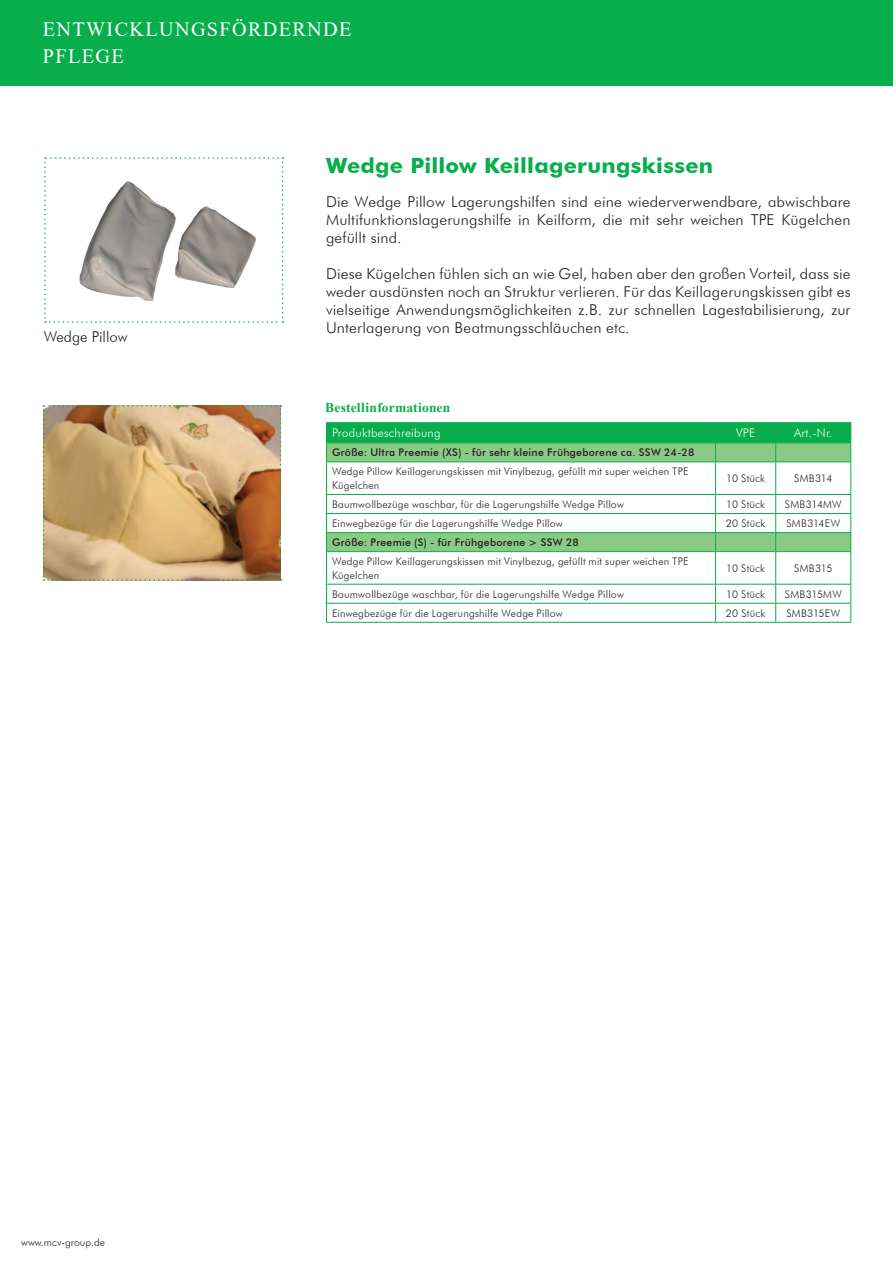
<style>
.page{position:relative;width:893px;height:1263px;background:#fff}
.page>*{position:absolute;margin:0;border:0;box-sizing:border-box;transform-origin:0 0}
.t1{font:700 21px "Futura BT";letter-spacing:.01em;color:#08ae4c;scale:1.04 1}
.t2{font:20.25px/27px "Times New Roman";letter-spacing:.065em;color:#fff}
.t3{font:300 15px/18px "Futura BT";letter-spacing:.01em;color:#231f20;text-align:justify;scale:1.04 1}
.t4{font:300 15px "Futura BT";letter-spacing:.01em;color:#231f20}
.t5{font:700 13.5px "Times New Roman";letter-spacing:.015em;color:#08ae4c}
.t6{font:300 12px "Futura BT";letter-spacing:.02em;color:#fff}
.t7{font:300 10.5px/13.5px "Futura BT";letter-spacing:.02em;color:#231f20}
.t8{font:500 10.5px "Futura BT";letter-spacing:.025em;color:#231f20}
.t9{font:300 10.5px "Futura BT";color:#231f20}
</style>
<div class="page">
<div style="left:0;top:0;width:893px;height:85px;background:#08ae4c"></div>
<svg style="left:327px;top:462px;width:523px;height:160px"></svg>
<hr style="left:326px;top:422px;width:390px;height:1px;background:#08ae4c">
<hr style="left:716px;top:422px;width:60px;height:1px;background:#08ae4c">
<hr style="left:776px;top:422px;width:75px;height:1px;background:#08ae4c">
<svg style="left:326px;top:423px;width:525px;height:38px;background:#44ba66"></svg>
<hr style="left:326px;top:461px;width:390px;height:1px;background:#08ae4c">
<hr style="left:326px;top:462px;width:1px;height:32px;background:#08ae4c">
<hr style="left:716px;top:461px;width:60px;height:1px;background:#08ae4c">
<hr style="left:715px;top:462px;width:1px;height:32px;background:#08ae4c">
<hr style="left:776px;top:461px;width:75px;height:1px;background:#08ae4c">
<hr style="left:775px;top:462px;width:1px;height:32px;background:#08ae4c">
<hr style="left:850px;top:462px;width:1px;height:32px;background:#08ae4c">
<hr style="left:326px;top:494px;width:390px;height:1px;background:#08ae4c">
<hr style="left:716px;top:494px;width:60px;height:1px;background:#08ae4c">
<hr style="left:776px;top:494px;width:75px;height:1px;background:#08ae4c">
<svg style="left:326px;top:495px;width:1px;height:56px"></svg>
<svg style="left:715px;top:495px;width:1px;height:56px"></svg>
<svg style="left:775px;top:495px;width:1px;height:56px"></svg>
<svg style="left:850px;top:495px;width:1px;height:56px"></svg>
<hr style="left:326px;top:552px;width:1px;height:32px;background:#08ae4c">
<hr style="left:715px;top:552px;width:1px;height:32px;background:#08ae4c">
<hr style="left:775px;top:552px;width:1px;height:32px;background:#08ae4c">
<hr style="left:850px;top:552px;width:1px;height:32px;background:#08ae4c">
<svg style="left:326px;top:585px;width:1px;height:37px"></svg>
<svg style="left:715px;top:585px;width:1px;height:37px"></svg>
<svg style="left:775px;top:585px;width:1px;height:37px"></svg>
<svg style="left:850px;top:585px;width:1px;height:37px"></svg>
<hr style="left:326px;top:513px;width:390px;height:1px;background:#08ae4c">
<hr style="left:716px;top:513px;width:60px;height:1px;background:#08ae4c">
<hr style="left:776px;top:513px;width:75px;height:1px;background:#08ae4c">
<hr style="left:326px;top:532px;width:390px;height:1px;background:#08ae4c">
<hr style="left:716px;top:532px;width:60px;height:1px;background:#08ae4c">
<hr style="left:776px;top:532px;width:75px;height:1px;background:#08ae4c">
<hr style="left:326px;top:551px;width:390px;height:1px;background:#08ae4c">
<hr style="left:716px;top:551px;width:60px;height:1px;background:#08ae4c">
<hr style="left:776px;top:551px;width:75px;height:1px;background:#08ae4c">
<hr style="left:326px;top:584px;width:390px;height:1px;background:#08ae4c">
<hr style="left:716px;top:584px;width:60px;height:1px;background:#08ae4c">
<hr style="left:776px;top:584px;width:75px;height:1px;background:#08ae4c">
<hr style="left:326px;top:603px;width:390px;height:1px;background:#08ae4c">
<hr style="left:716px;top:603px;width:60px;height:1px;background:#08ae4c">
<hr style="left:776px;top:603px;width:75px;height:1px;background:#08ae4c">
<hr style="left:326px;top:622px;width:390px;height:1px;background:#08ae4c">
<hr style="left:716px;top:622px;width:60px;height:1px;background:#08ae4c">
<hr style="left:776px;top:622px;width:75px;height:1px;background:#08ae4c">
<svg style="left:44px;top:157px;width:240px;height:166px"></svg>
<img style="left:43px;top:405px;width:238px;height:176px">
<h2 class="t2" style="left:43px;top:15px;width:310px">ENTWICKLUNGSFÖRDERNDE<br>PFLEGE</h2>
<h3 class="t4" style="left:44px;top:328px;width:85px">Wedge Pillow</h3>
<h1 class="t1" style="left:326px;top:152px;width:374px">Wedge Pillow Keillagerungskissen</h1>
<h3 class="t3" style="left:326px;top:193px;width:506px">Die Wedge Pillow Lagerungshilfen sind eine wiederverwendbare, abwischbare Multifunktionslagerungshilfe in Keilform, die mit sehr weichen TPE Kügelchen gefüllt sind.</h3>
<p class="t3" style="left:326px;top:265px;width:506px">Diese Kügelchen fühlen sich an wie Gel, haben aber den großen Vorteil, dass sie weder ausdünsten noch an Struktur verlieren. Für das Keillagerungskissen gibt es vielseitige Anwendungsmöglichkeiten z.B. zur schnellen Lagestabilisierung, zur Unterlagerung von Beatmungsschläuchen etc.</p>
<p class="t5" style="left:325px;top:397px;width:127px">Bestellinformationen</p>
<p class="t6" style="left:332px;top:426px;width:110px">Produktbeschreibung</p>
<p class="t6" style="left:736px;top:426px;width:21px">VPE</p>
<p class="t6" style="left:794px;top:426px;width:40px">Art.-Nr.</p>
<p class="t8" style="left:332px;top:446px;width:364px">Größe: Ultra Preemie (XS) - für sehr kleine Frühgeborene ca. SSW 24-28</p>
<p class="t7" style="left:332px;top:465px;width:358px">Wedge Pillow Keillagerungskissen mit Vinylbezug, gefüllt mit super weichen TPE<br>Kügelchen</p>
<p class="t7" style="left:726px;top:472px;width:40px">10 Stück</p>
<p class="t7" style="left:794px;top:472px;width:40px">SMB314</p>
<p class="t7" style="left:332px;top:497px;width:293px">Baumwollbezüge waschbar, für die Lagerungshilfe Wedge Pillow</p>
<p class="t7" style="left:726px;top:497px;width:40px">10 Stück</p>
<p class="t7" style="left:785px;top:497px;width:58px">SMB314MW</p>
<p class="t7" style="left:332px;top:516px;width:232px">Einwegbezüge für die Lagerungshilfe Wedge Pillow</p>
<p class="t7" style="left:726px;top:516px;width:41px">20 Stück</p>
<p class="t7" style="left:786px;top:516px;width:55px">SMB314EW</p>
<p class="t8" style="left:332px;top:536px;width:248px">Größe: Preemie (S) - für Frühgeborene &gt; SSW 28</p>
<p class="t7" style="left:332px;top:555px;width:358px">Wedge Pillow Keillagerungskissen mit Vinylbezug, gefüllt mit super weichen TPE<br>Kügelchen</p>
<p class="t7" style="left:726px;top:561px;width:40px">10 Stück</p>
<p class="t7" style="left:794px;top:561px;width:40px">SMB315</p>
<p class="t7" style="left:332px;top:587px;width:293px">Baumwollbezüge waschbar, für die Lagerungshilfe Wedge Pillow</p>
<p class="t7" style="left:726px;top:587px;width:40px">10 Stück</p>
<p class="t7" style="left:785px;top:587px;width:58px">SMB315MW</p>
<p class="t7" style="left:332px;top:606px;width:232px">Einwegbezüge für die Lagerungshilfe Wedge Pillow</p>
<p class="t7" style="left:726px;top:606px;width:41px">20 Stück</p>
<p class="t7" style="left:786px;top:606px;width:55px">SMB315EW</p>
<p class="t9" style="left:21px;top:1236px;width:85px">www.mcv-group.de</p>
</div>
